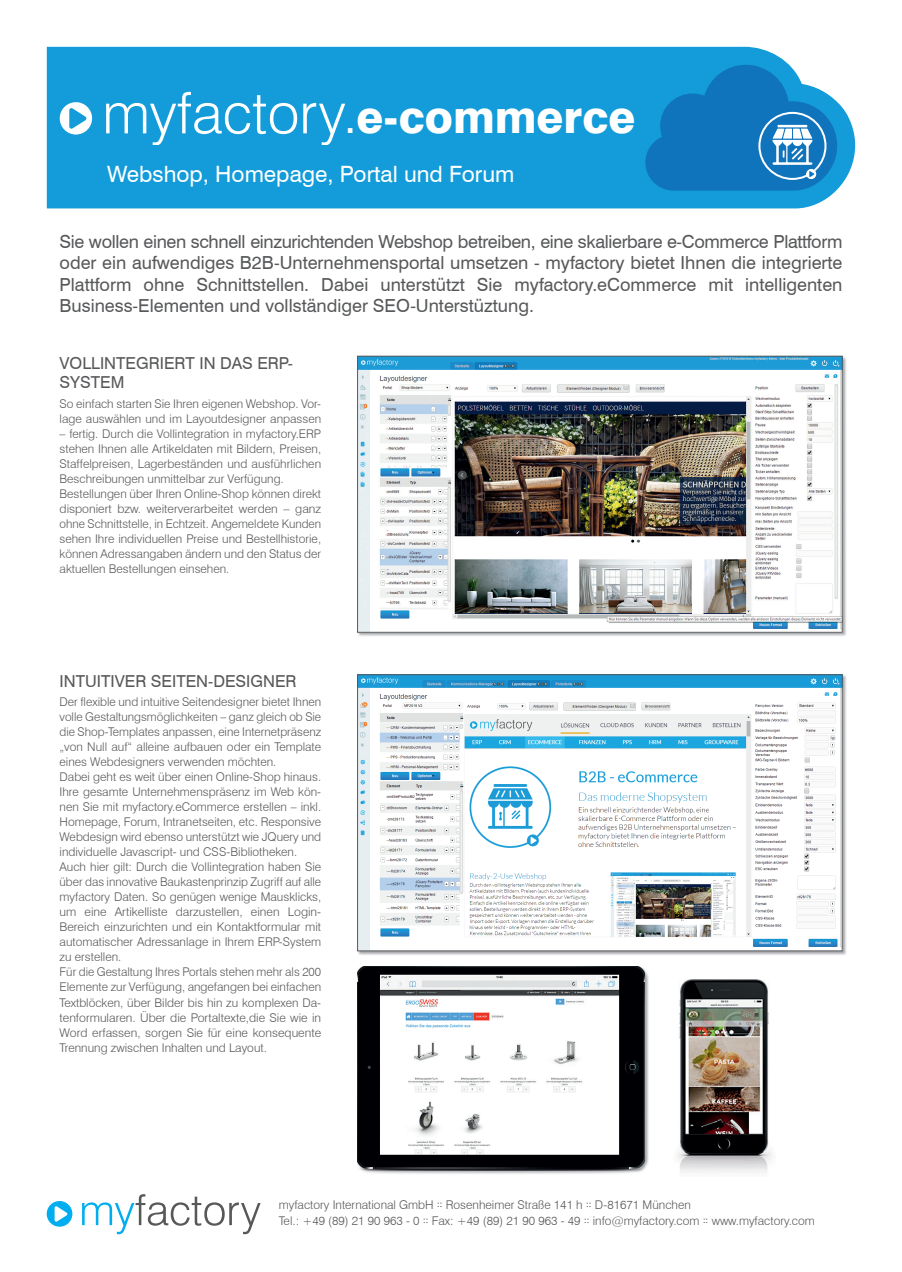
<style>
.page{position:relative;width:902px;height:1272px;background:#fff}
.page>*{position:absolute;margin:0;border:0;box-sizing:border-box;transform-origin:0 0}
.t1{font:800 45px "Swiss 721 BT";color:#fff}
.t2{font:22.5px "Swiss 721 BT";color:#fff}
.t3{font:18px/21.6px "Swiss 721 BT";color:#57585a;text-align:justify}
.t4{font:16.5px/19.8px "Swiss 721 BT";color:#57585a}
.t5{font:300 12px/15px "Swiss 721 BT";color:#57585a}
.s1{font-weight:400}
.s2{font-weight:400;font-size:8.4px}
</style>
<div class="page">
<div style="left:47px;top:47px;width:808px;height:161px;background:#139cd9"></div>
<svg style="left:645px;top:65px;width:192px;height:126px;background:#288ac9"></svg>
<svg style="left:47px;top:1201px;width:25px;height:25px"></svg>
<svg style="left:82px;top:1194px;width:178px;height:40px"></svg>
<svg style="left:60px;top:102px;width:32px;height:32px"></svg>
<svg style="left:106px;top:92px;width:191px;height:53px;background:#3eaedf"></svg>
<svg style="left:303px;top:103px;width:42px;height:42px"></svg>
<img style="left:357px;top:356px;width:489px;height:280px">
<img style="left:359px;top:358px;width:481px;height:272px">
<div style="left:357px;top:356px;width:485px;height:276px;border:1px solid #57585a"></div>
<img style="left:357px;top:674px;width:489px;height:281px">
<img style="left:359px;top:676px;width:481px;height:273px">
<div style="left:357px;top:674px;width:485px;height:277px;border:1px solid #57585a"></div>
<img style="left:361px;top:969px;width:288px;height:205px">
<img style="left:357px;top:966px;width:287px;height:204px">
<img style="left:677px;top:979px;width:95px;height:194px">
<img style="left:843px;top:51px;width:12px;height:4px">
<div style="left:843px;top:15px;width:37px;height:36px;background:#fff"></div>
<h1 class="t1" style="left:344px;top:89px;width:293px"><span class="s1">.</span>e-commerce</h1>
<h2 class="t2" style="left:107px;top:160px;width:409px">Webshop, Homepage, Portal und Forum</h2>
<p class="t3" style="left:60px;top:230px;width:784px">Sie wollen einen schnell einzurichtenden Webshop betreiben, eine skalierbare e-Commerce Plattform oder ein aufwendiges B2B-Unternehmensportal umsetzen - myfactory bietet Ihnen die integrierte Plattform ohne Schnittstellen. Dabei unterstützt Sie myfactory.eCommerce mit intelligenten Business-Elementen und vollständiger SEO-Unterstüztung.</p>
<h3 class="t4" style="left:60px;top:352px;width:235px">VOLLINTEGRIERT IN DAS ERP-<br>SYSTEM</h3>
<p class="t5" style="left:60px;top:396px;width:263px">So einfach starten Sie Ihren eigenen Webshop. Vor&shy;lage auswählen und im Layoutdesigner anpassen</p>
<p class="t5" style="left:60px;top:426px;width:263px">– fertig. Durch die Vollintegration in myfactory.ERP stehen Ihnen alle Artikeldaten mit Bildern, Preisen, Staffelpreisen, Lagerbeständen und ausführlichen Beschreibungen unmittelbar zur Verfügung.<br>Bestellungen über Ihren Online-Shop können direkt disponiert bzw. weiterverarbeitet werden – ganz ohne Schnittstelle, in Echtzeit. Angemeldete Kunden sehen Ihre individuellen Preise und Bestellhistorie, können Adressangaben ändern und den Status der aktuellen Bestellungen einsehen.</p>
<h3 class="t4" style="left:60px;top:671px;width:238px">INTUITIVER SEITEN-DESIGNER</h3>
<p class="t5" style="left:60px;top:694px;width:263px">Der flexible und intuitive Seitendesigner bietet Ihnen volle Gestaltungsmöglichkeiten – ganz gleich ob Sie die Shop-Templates anpassen, eine Internetpräsenz „von Null auf“ alleine aufbauen oder ein Template eines Webdesigners verwenden möchten.<br>Dabei geht es weit über einen Online-Shop hinaus.<br>Ihre gesamte Unternehmenspräsenz im Web kön&shy;nen Sie mit myfactory.eCommerce erstellen – inkl.<br>Homepage, Forum, Intranetseiten, etc. Responsive Webdesign wird ebenso unterstützt wie JQuery und individuelle Javascript- und CSS-Bibliotheken.<br>Auch hier gilt: Durch die Vollintegration haben Sie über das innovative Baukastenprinzip Zugriff auf alle myfactory Daten. So genügen wenige Mausklicks, um eine Artikelliste darzustellen, einen Login-Bereich einzurichten und ein Kontaktformular mit automatischer Adressanlage in Ihrem ERP-System zu erstellen.<br>Für die Gestaltung Ihres Portals stehen mehr als 200<br>Elemente zur Verfügung, angefangen bei einfachen Textblöcken, über Bilder bis hin zu komplexen Da&shy;tenformularen. Über die Portaltexte,die Sie wie in Word erfassen, sorgen Sie für eine konsequente Trennung zwischen Inhalten und Layout.</p>
<p class="t5" style="left:279px;top:1195px;width:537px;line-height:16.5px">myfactory International GmbH <span class="s2">::</span> Rosenheimer Straße 141 h <span class="s2">::</span> D-81671 München<br>Tel.: +49 (89) 21 90 963 - 0 <span class="s2">::</span> Fax: +49 (89) 21 90 963 - 49 <span class="s2">::</span> info@myfactory.com <span class="s2">::</span> www.myfactory.com</p>
</div>
